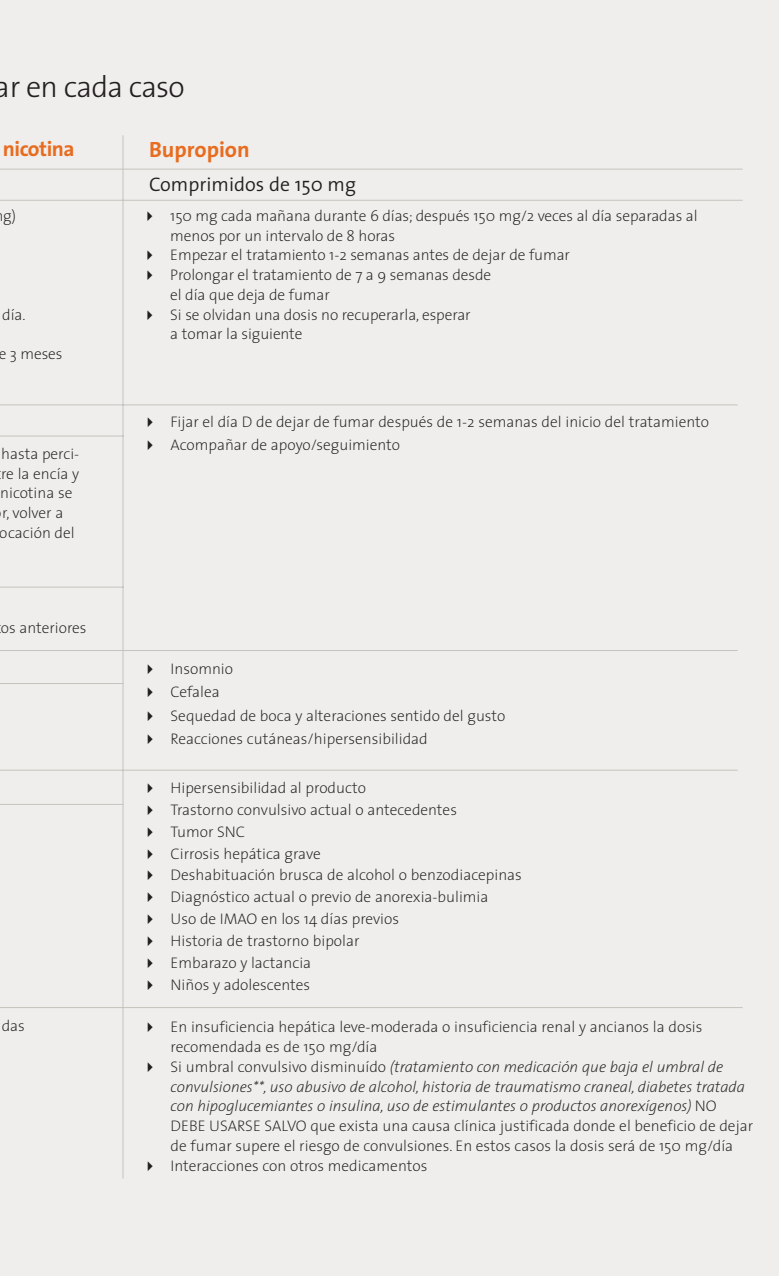
<style>
.page{position:relative;width:780px;height:1276px;background:#fff}
.page>*{position:absolute;margin:0;border:0;box-sizing:border-box;transform-origin:0 0}
.t1{font:30.25px "The Sans Light Plain+RKVKNQ";letter-spacing:-.025em;color:#231f20}
.t2{font:22.25px "The Sans Bold Plain+MRBAJK";color:#e86c1f}
.t3{font:21.25px "The Sans Bold Plain+MRBAJK";letter-spacing:-.025em;color:#e86c1f}
.t4{font:19.75px "The Sans Semi Light Plain+HJTZQA";color:#231f20}
.t5{font:15.5px/19.8px "The Sans Extra Light Plain+GMOHDE";color:#231f20}
.t6{font:15.5px/19.8px "The Sans Extra Light Italic+WJGBTI";color:#231f20}
.t7{font:15.25px/23.2px "The Sans Extra Light Plain+GMOHDE";color:#231f20}
.s1{font-family:"The Sans Extra Light Plain+GMOHDE"}
</style>
<div class="page">
<div style="left:0;top:1px;width:779px;height:1274px;background:#efeeec"></div>
<hr style="left:0;top:169px;width:742px;height:1px;background:#c5c3bc">
<hr style="left:0;top:200px;width:742px;height:1px;background:#c5c3bc">
<hr style="left:0;top:404px;width:737px;height:1px;background:#c5c3bc">
<hr style="left:0;top:435px;width:124px;height:1px;background:#c5c3bc">
<hr style="left:0;top:770px;width:737px;height:1px;background:#c5c3bc">
<hr style="left:0;top:804px;width:123px;height:1px;background:#c5c3bc">
<hr style="left:0;top:650px;width:737px;height:1px;background:#c5c3bc">
<hr style="left:0;top:1007px;width:742px;height:1px;background:#c5c3bc">
<hr style="left:0;top:683px;width:124px;height:1px;background:#c5c3bc">
<hr style="left:0;top:586px;width:124px;height:1px;background:#c5c3bc">
<hr style="left:0;top:135px;width:1px;height:1042px;background:#c5c3bc">
<hr style="left:123px;top:135px;width:1px;height:1043px;background:#c5c3bc">
<h1 class="t1" style="left:-5px;top:75px;width:191px">ar en cada caso</h1>
<h3 class="t3" style="left:3px;top:136px;width:73px">nicotina</h3>
<h2 class="t2" style="left:149px;top:136px;width:102px">Bupropion</h2>
<p class="t4" style="left:149px;top:176px;width:208px">Comprimidos de 150 mg</p>
<p class="t5" style="left:3px;top:207px;width:15px">g)</p>
<p class="t5" style="left:2px;top:306px;width:25px">día.</p>
<p class="t5" style="left:-1px;top:345px;width:65px">e 3 meses</p>
<p class="t5" style="left:0;top:445px;width:81px">hasta perci&shy;re la encía y nicotina se r, volver a ocación del</p>
<p class="t7" style="left:1px;top:617px;width:87px">os anteriores</p>
<p class="t5" style="left:2px;top:1017px;width:25px">das</p>
<p class="t5" style="left:170px;top:207px;width:529px">150 mg cada mañana durante 6 días; después 150 mg/2 veces al día separadas al menos por un intervalo de 8 horas<br>Empezar el tratamiento 1-2 semanas antes de dejar de fumar<br>Prolongar el tratamiento de 7 a 9 semanas desde<br>el día que deja de fumar<br>Si se olvidan una dosis no recuperarla, esperar<br>a tomar la siguiente</p>
<p class="t7" style="left:170px;top:412px;width:540px">Fijar el día D de dejar de fumar después de 1-2 semanas del inicio del tratamiento<br>Acompañar de apoyo/seguimiento</p>
<p class="t5" style="left:170px;top:658px;width:336px;line-height:23.2px">Insomnio<br>Cefalea<br>Sequedad de boca y alteraciones sentido del gusto<br>Reacciones cutáneas/hipersensibilidad</p>
<p class="t5" style="left:170px;top:778px;width:353px;line-height:22px">Hipersensibilidad al producto<br>Trastorno convulsivo actual o antecedentes<br>Tumor SNC<br>Cirrosis hepática grave<br>Deshabituación brusca de alcohol o benzodiacepinas<br>Diagnóstico actual o previo de anorexia-bulimia<br>Uso de IMAO en los 14 días previos<br>Historia de trastorno bipolar<br>Embarazo y lactancia<br>Niños y adolescentes</p>
<p class="t5" style="left:170px;top:1018px;width:533px">En insuficiencia hepática leve-moderada o insuficiencia renal y ancianos la dosis recomendada es de 150 mg/día</p>
<p class="t6" style="left:170px;top:1058px;width:576px"><span class="s1">Si umbral convulsivo disminuído</span> (tratamiento con medicación que baja el umbral de convulsiones**, uso abusivo de alcohol, historia de traumatismo craneal, diabetes tratada con hipoglucemiantes o insulina, uso de estimulantes o productos anorexígenos) <span class="s1">NO</span></p>
<p class="t5" style="left:170px;top:1117px;width:584px">DEBE USARSE SALVO que exista una causa clínica justificada donde el beneficio de dejar de fumar supere el riesgo de convulsiones. En estos casos la dosis será de 150 mg/día<br>Interacciones con otros medicamentos</p>
</div>
